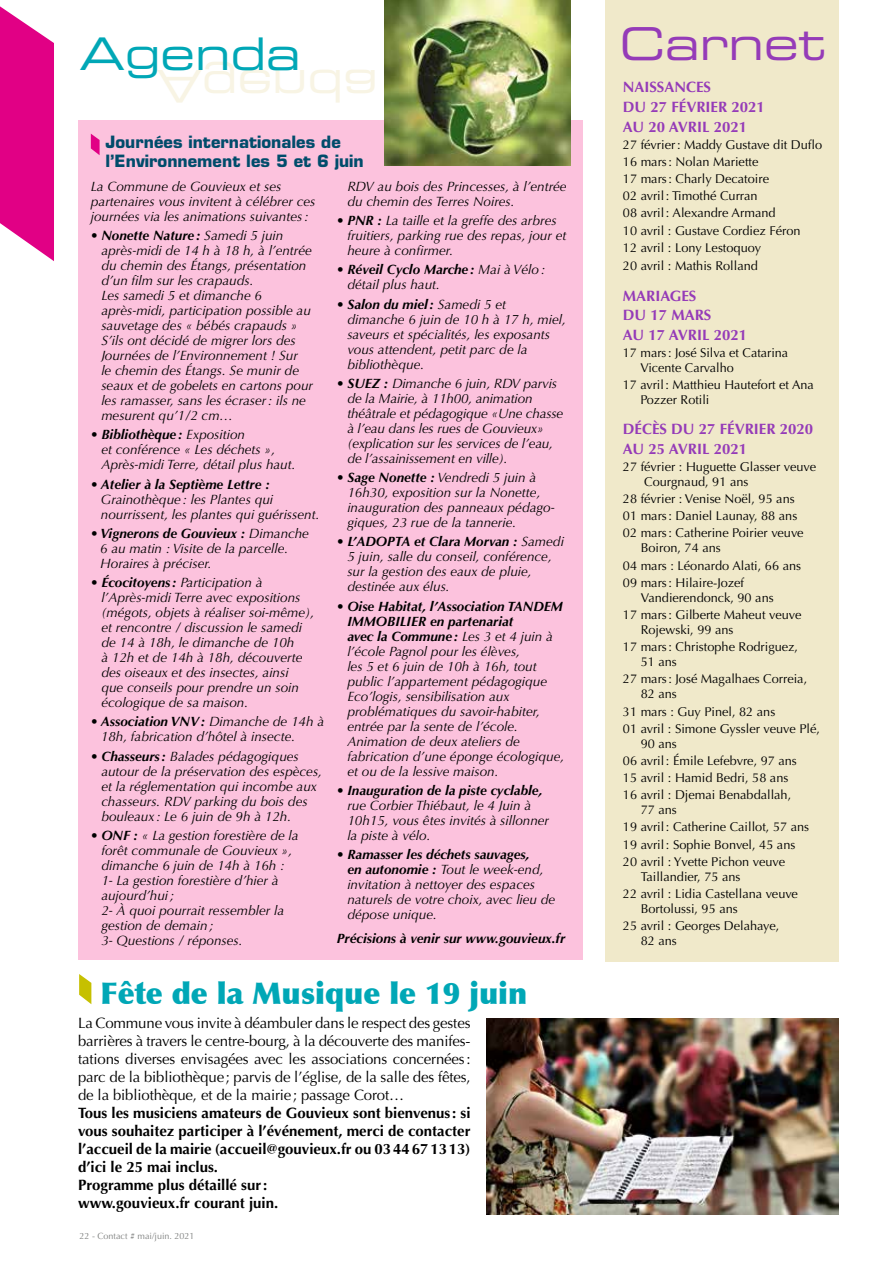
<style>
.page{position:relative;width:893px;height:1263px;background:#fff}
.page>*{position:absolute;margin:0;border:0;box-sizing:border-box;transform-origin:0 0}
.t1{font:45px "Eurostile Extended Two";color:#00a7b6}
.t2{font:45px "Eurostile Extended Two";color:#953bb8}
.t3{font:900 30px "Optima";color:#00a7b6}
.t4{font:700 16.5px/19.5px "Eurostile LT Std";color:#004c6b}
.t5{font:15px/18px "Optima";letter-spacing:-.01em;color:#000;text-align:justify}
.t6{font:700 15px/18px "Optima";color:#000}
.t7{font:700 15px/19.5px "Optima";color:#953bb8}
.t8{font:italic 13.5px/15px "Optima";color:#000}
.t9{font:italic 700 13.5px "Optima";color:#000}
.t10{font:12.75px/17.1px "Optima";color:#000}
.t11{font:9px "Optima";color:#808281}
.s1{font-weight:700}
</style>
<div class="page">
<svg style="left:0;top:6px;width:54px;height:255px;background:#e52596"></svg>
<div style="left:605px;top:0;width:234px;height:961px;background:#f0e9ca"></div>
<div style="left:78px;top:121px;width:505px;height:839px;background:#fcc2dd"></div>
<svg style="left:91px;top:134px;width:9px;height:21px"></svg>
<svg style="left:79px;top:974px;width:12px;height:30px"></svg>
<img style="left:486px;top:1018px;width:353px;height:197px">
<img style="left:384px;top:0;width:186px;height:166px">
<h1 class="t1" style="left:80px;top:23px;width:223px">Agenda</h1>
<p class="t4" style="left:106px;top:132px;width:260px">Journées internationales de l’Environnement les 5 et 6 juin</p>
<p class="t8" style="left:91px;top:179px;width:226px">La Commune de Gouvieux et ses partenaires vous invitent à célébrer ces journées via les animations suivantes:</p>
<p class="t8" style="left:101px;top:228px;width:213px;text-indent:-11px"><span class="s1">• Nonette Nature :</span> Samedi 5 juin après-midi de 14 h à 18 h, à l’entrée du chemin des Étangs, présentation d’un film sur les crapauds.<br>Les samedi 5 et dimanche 6 après-midi, participation possible au sauvetage des « bébés crapauds »<br>S’ils ont décidé de migrer lors des<br>Journées de l’Environnement ! Sur<br>le chemin des Étangs. Se munir de seaux et de gobelets en cartons pour les ramasser, sans les écraser: ils ne mesurent qu’1/2 cm…</p>
<p class="t8" style="left:101px;top:427px;width:196px;text-indent:-11px"><span class="s1">• Bibliothèque:</span> Exposition<br>et conférence « Les déchets »,<br>Après-midi Terre, détail plus haut.</p>
<p class="t9" style="left:91px;top:476px;width:181px">• Atelier à la Septième Lettre :</p>
<p class="t8" style="left:101px;top:492px;width:220px">Grainothèque: les Plantes qui nourrissent, les plantes qui guérissent.</p>
<p class="t8" style="left:100px;top:526px;width:210px;text-indent:-9px"><span class="s1">• Vignerons de Gouvieux :</span> Dimanche<br>6 au matin : Visite de la parcelle.<br>Horaires à préciser.</p>
<p class="t8" style="left:101px;top:575px;width:214px;text-indent:-11px"><span class="s1">• Écocitoyens:</span> Participation à l’Après-midi Terre avec expositions (mégots, objets à réaliser soi-même), et rencontre / discussion le samedi de 14 à 18h, le dimanche de 10h<br>à 12h et de 14h à 18h, découverte des oiseaux et des insectes, ainsi<br>que conseils pour prendre un soin écologique de sa maison.</p>
<p class="t8" style="left:101px;top:714px;width:225px;text-indent:-10px"><span class="s1">• Association VNV:</span> Dimanche de 14h à<br>18h, fabrication d’hôtel à insecte.</p>
<p class="t8" style="left:101px;top:749px;width:222px;text-indent:-11px"><span class="s1">• Chasseurs:</span> Balades pédagogiques autour de la préservation des espèces, et la réglementation qui incombe aux chasseurs. RDV parking du bois des bouleaux : Le 6 juin de 9h à 12h.</p>
<p class="t8" style="left:101px;top:828px;width:199px;text-indent:-11px"><span class="s1">• ONF :</span> « La gestion forestière de la forêt communale de Gouvieux », dimanche 6 juin de 14h à 16h :<br>1- La gestion forestière d’hier à aujourd’hui;<br>2- À quoi pourrait ressembler la gestion de demain;<br>3- Questions / réponses.</p>
<p class="t8" style="left:347px;top:179px;width:221px">RDV au bois des Princesses, à l’entrée du chemin des Terres Noires.</p>
<p class="t8" style="left:347px;top:213px;width:221px;text-indent:-11px"><span class="s1">• PNR :</span> La taille et la greffe des arbres fruitiers, parking rue des repas, jour et heure à confirmer.</p>
<p class="t8" style="left:347px;top:262px;width:199px;text-indent:-11px"><span class="s1">• Réveil Cyclo Marche :</span> Mai à Vélo: détail plus haut.</p>
<p class="t8" style="left:347px;top:296px;width:220px;text-indent:-11px"><span class="s1">• Salon du miel:</span> Samedi 5 et dimanche 6 juin de 10 h à 17 h, miel, saveurs et spécialités, les exposants vous attendent, petit parc de la bibliothèque.</p>
<p class="t8" style="left:347px;top:376px;width:217px;text-indent:-11px"><span class="s1">• SUEZ :</span> Dimanche 6 juin, RDV parvis de la Mairie, à 11h00, animation théâtrale et pédagogique «Une chasse à l’eau dans les rues de Gouvieux» (explication sur les services de l’eau, de l’assainissement en ville).</p>
<p class="t8" style="left:347px;top:470px;width:209px;text-indent:-11px"><span class="s1">• Sage Nonette :</span> Vendredi 5 juin à<br>16h30, exposition sur la Nonette, inauguration des panneaux pédago&shy;giques, 23 rue de la tannerie.</p>
<p class="t8" style="left:347px;top:534px;width:218px;text-indent:-11px"><span class="s1">• L’ADOPTA et Clara Morvan :</span> Samedi<br>5 juin, salle du conseil, conférence, sur la gestion des eaux de pluie, destinée aux élus.</p>
<p class="t8" style="left:347px;top:598px;width:218px;text-indent:-11px"><span class="s1">• Oise Habitat, l’Association TANDEM<br>IMMOBILIER en partenariat<br>avec la Commune :</span> Les 3 et 4 juin à l’école Pagnol pour les élèves,<br>les 5 et 6 juin de 10h à 16h, tout public l’appartement pédagogique<br>Eco’logis, sensibilisation aux problématiques du savoir-habiter, entrée par la sente de l’école.<br>Animation de deux ateliers de fabrication d’une éponge écologique, et ou de la lessive maison.</p>
<p class="t9" style="left:337px;top:782px;width:207px">• Inauguration de la piste cyclable,</p>
<p class="t8" style="left:347px;top:798px;width:203px">rue Corbier Thiébaut, le 4 Juin à<br>10h15, vous êtes invités à sillonner la piste à vélo.</p>
<p class="t8" style="left:347px;top:847px;width:209px;text-indent:-11px"><span class="s1">• Ramasser les déchets sauvages,<br>en autonomie :</span> Tout le week-end, invitation à nettoyer des espaces naturels de votre choix, avec lieu de dépose unique.</p>
<p class="t9" style="left:337px;top:931px;width:230px">Précisions à venir sur www.gouvieux.fr</p>
<h2 class="t3" style="left:100px;top:975px;width:429px">Fête de la Musique le 19 juin</h2>
<p class="t5" style="left:78px;top:1013px;width:394px">La Commune vous invite à déambuler dans le respect des gestes barrières à travers le centre-bourg, à la découverte des manifes&shy;tations diverses envisagées avec les associations concernées: parc de la bibliothèque; parvis de l’église, de la salle des fêtes, de la bibliothèque, et de la mairie; passage Corot…</p>
<p class="t6" style="left:78px;top:1103px;width:394px">Tous les musiciens amateurs de Gouvieux sont bienvenus: si vous souhaitez participer à l’événement, merci de contacter l’accueil de la mairie (accueil@gouvieux.fr ou 0344671313) d’ici le 25 mai inclus.<br>Programme plus détaillé sur:<br>www.gouvieux.fr courant juin.</p>
<p class="t11" style="left:80px;top:1231px;width:117px">22 - Contact # mai/juin. 2021</p>
<h1 class="t2" style="left:620px;top:14px;width:207px">Carnet</h1>
<p class="t7" style="left:623px;top:78px;width:143px">NAISSANCES<br>DU 27 FÉVRIER 2021<br>AU 20 AVRIL 2021</p>
<p class="t10" style="left:623px;top:136px;width:201px">27 février: Maddy Gustave dit Duflo<br>16 mars: Nolan Mariette<br>17 mars: Charly Decatoire<br>02 avril: Timothé Curran<br>08 avril: Alexandre Armand<br>10 avril : Gustave Cordiez Féron<br>12 avril : Lony Lestoquoy</p>
<p class="t10" style="left:623px;top:258px;width:136px">20 avril : Mathis Rolland</p>
<p class="t7" style="left:623px;top:286px;width:126px">MARIAGES<br>DU 17 MARS<br>AU 17 AVRIL 2021</p>
<p class="t10" style="left:640px;top:345px;width:149px;line-height:15px;text-indent:-18px">17 mars: José Silva et Catarina<br>Vicente Carvalho</p>
<p class="t10" style="left:640px;top:377px;width:175px;line-height:15px;text-indent:-18px">17 avril: Matthieu Hautefort et Ana<br>Pozzer Rotili</p>
<p class="t7" style="left:623px;top:419px;width:192px">DÉCÈS DU 27 FÉVRIER 2020<br>AU 25 AVRIL 2021</p>
<p class="t10" style="left:644px;top:459px;width:173px;line-height:15px;text-indent:-21px">27 février : Huguette Glasser veuve<br>Courgnaud, 91 ans</p>
<p class="t10" style="left:623px;top:490px;width:182px">28 février : Venise Noël, 95 ans<br>01 mars: Daniel Launay, 88 ans<br>02 mars: Catherine Poirier veuve</p>
<p class="t10" style="left:623px;top:540px;width:180px;text-indent:18px">Boiron, 74 ans<br>04 mars : Léonardo Alati, 66 ans<br>09 mars: Hilaire-Jozef</p>
<p class="t10" style="left:623px;top:589px;width:180px;text-indent:18px">Vandierendonck, 90 ans<br>17 mars: Gilberte Maheut veuve</p>
<p class="t10" style="left:623px;top:621px;width:177px;text-indent:18px">Rojewski, 99 ans<br>17 mars: Christophe Rodriguez,</p>
<p class="t10" style="left:623px;top:653px;width:186px;text-indent:18px">51 ans<br>27 mars: José Magalhaes Correia,</p>
<p class="t10" style="left:623px;top:686px;width:199px;text-indent:18px">82 ans<br>31 mars : Guy Pinel, 82 ans<br>01 avril : Simone Gyssler veuve Plé,</p>
<p class="t10" style="left:623px;top:735px;width:175px;text-indent:18px">90 ans<br>06 avril: Émile Lefebvre, 97 ans<br>15 avril : Hamid Bedri, 58 ans<br>16 avril : Djemai Benabdallah,</p>
<p class="t10" style="left:623px;top:801px;width:188px;text-indent:18px">77 ans<br>19 avril: Catherine Caillot, 57 ans<br>19 avril: Sophie Bonvel, 45 ans<br>20 avril : Yvette Pichon veuve</p>
<p class="t10" style="left:623px;top:868px;width:177px;text-indent:18px">Taillandier, 75 ans<br>22 avril : Lidia Castellana veuve</p>
<p class="t10" style="left:623px;top:900px;width:158px;text-indent:18px">Bortolussi, 95 ans<br>25 avril : Georges Delahaye,</p>
<p class="t10" style="left:641px;top:932px;width:38px">82 ans</p>
</div>
